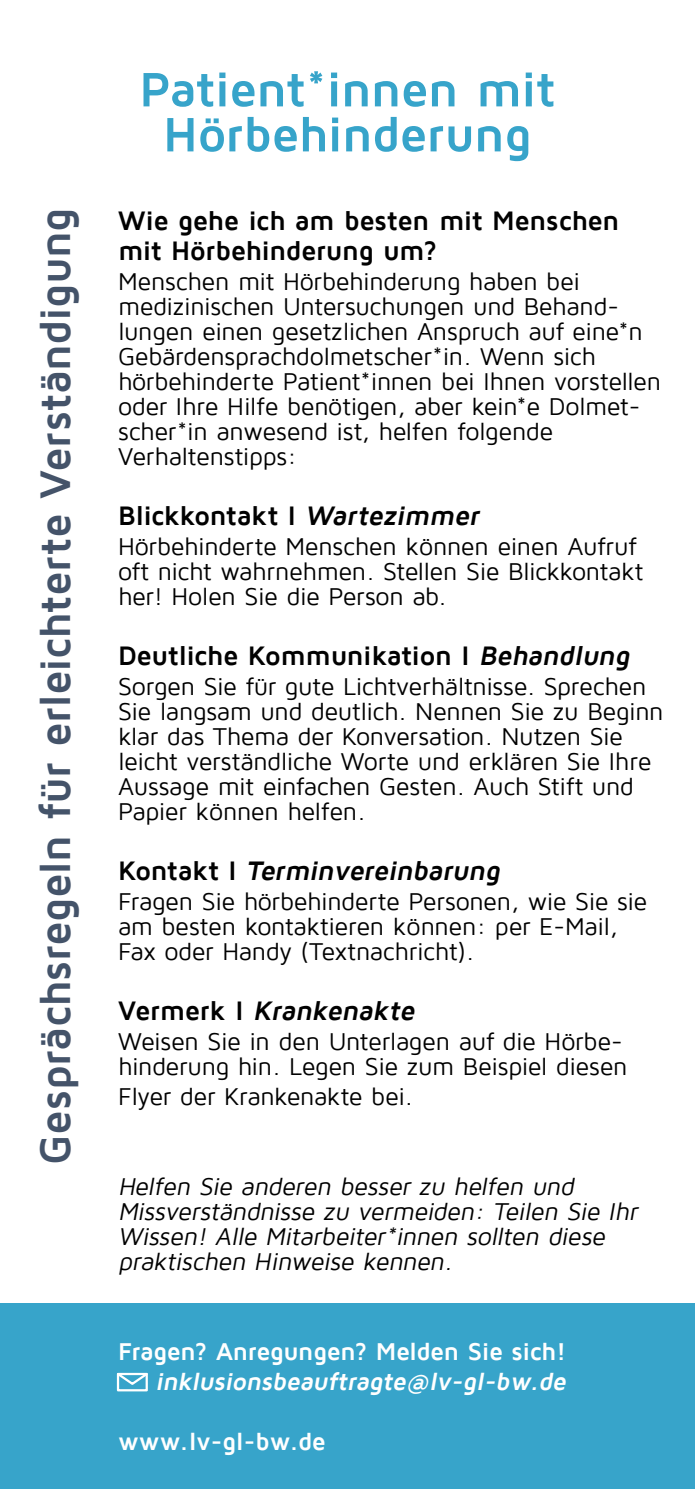
<style>
.page{position:relative;width:695px;height:1489px;background:#fff}
.page>*{position:absolute;margin:0;border:0;box-sizing:border-box;transform-origin:0 0}
.t1{font:700 50px/45px "Maven Pro";letter-spacing:-.02em;color:#37a4ca;text-align:center}
.t2{font:700 44px "Maven Pro";letter-spacing:-.015em;color:#445369}
.t3{font:700 27.5px/30px "Maven Pro";letter-spacing:-.015em;color:#010101}
.t4{font:italic 700 27.5px "Maven Pro";color:#010101}
.t5{font:25px/25px "Maven Pro";letter-spacing:-.015em;color:#010101}
.t6{font:italic 25px/25px "Maven Pro";color:#010101}
.t7{font:700 25px "Maven Pro";letter-spacing:-.015em;color:#fff}
.t8{font:italic 700 25px "Maven Pro";color:#fff}
.s1{font-style:italic}
.s2{font-style:normal}
</style>
<div class="page">
<div style="left:0;top:1303px;width:695px;height:186px;background:#37a4ca"></div>
<div style="left:117px;top:1373px;width:31px;height:18px;border:2px solid #fff"></div>
<svg style="left:116px;top:1372px;width:32px;height:14px"></svg>
<h2 class="t2" style="left:28px;top:1164px;width:958px;rotate:-90deg">Gesprächsregeln für erleichterte Verständigung</h2>
<h1 class="t1" style="left:139px;top:65px;width:418px">Patient*innen mit<br>Hörbehinderung</h1>
<p class="t3" style="left:118px;top:204px;width:503px">Wie gehe ich am besten mit Menschen mit Hörbehinderung um?</p>
<p class="t5" style="left:118px;top:268px;width:545px">Menschen mit Hörbehinderung haben bei medizinischen Untersuchungen und Behand&shy;lungen einen gesetzlichen Anspruch auf eine*n Gebärdensprachdolmetscher*in. Wenn sich hörbehinderte Patient*innen bei Ihnen vorstellen oder Ihre Hilfe benötigen, aber kein*e Dolmet&shy;scher*in anwesend ist, helfen folgende Verhaltenstipps:</p>
<p class="t3" style="left:118px;top:499px;width:367px">Blickkontakt I <span class="s1">Wartezimmer</span></p>
<p class="t5" style="left:118px;top:533px;width:527px">Hörbehinderte Menschen können einen Aufruf oft nicht wahrnehmen. Stellen Sie Blickkontakt her! Holen Sie die Person ab.</p>
<p class="t3" style="left:118px;top:639px;width:518px">Deutliche Kommunikation I <span class="s1">Behandlung</span></p>
<p class="t5" style="left:118px;top:673px;width:547px">Sorgen Sie für gute Lichtverhältnisse. Sprechen Sie langsam und deutlich. Nennen Sie zu Beginn klar das Thema der Konversation. Nutzen Sie leicht verständliche Worte und erklären Sie Ihre Aussage mit einfachen Gesten. Auch Stift und Papier können helfen.</p>
<p class="t4" style="left:118px;top:853px;width:389px"><span class="s2">Ko n t a kt I</span> Terminvereinbarung</p>
<p class="t5" style="left:118px;top:888px;width:531px">Fragen Sie hörbehinderte Personen, wie Sie sie am besten kontaktieren können: per E-Mail,<br>Fax oder Handy (Textnachricht).</p>
<p class="t4" style="left:118px;top:993px;width:303px"><span class="s2">Ve r m e r k I</span> Krankenakte</p>
<p class="t5" style="left:118px;top:1028px;width:511px">Weisen Sie in den Unterlagen auf die Hörbe&shy;hinderung hin. Legen Sie zum Beispiel diesen</p>
<p class="t5" style="left:118px;top:1083px;width:297px">Flyer der Krankenakte bei.</p>
<p class="t6" style="left:118px;top:1173px;width:526px">Helfen Sie anderen besser zu helfen und Missverständnisse zu vermeiden: Teilen Sie Ihr Wissen! Alle Mitarbeiter*innen sollten diese praktischen Hinweise kennen.</p>
<p class="t7" style="left:118px;top:1335px;width:450px">Fragen? Anregungen? Melden Sie sich!</p>
<p class="t8" style="left:155px;top:1365px;width:417px">inklusionsbeauftragte@lv-gl-bw.de</p>
<p class="t7" style="left:118px;top:1425px;width:209px">www.lv-gl-bw.de</p>
</div>
